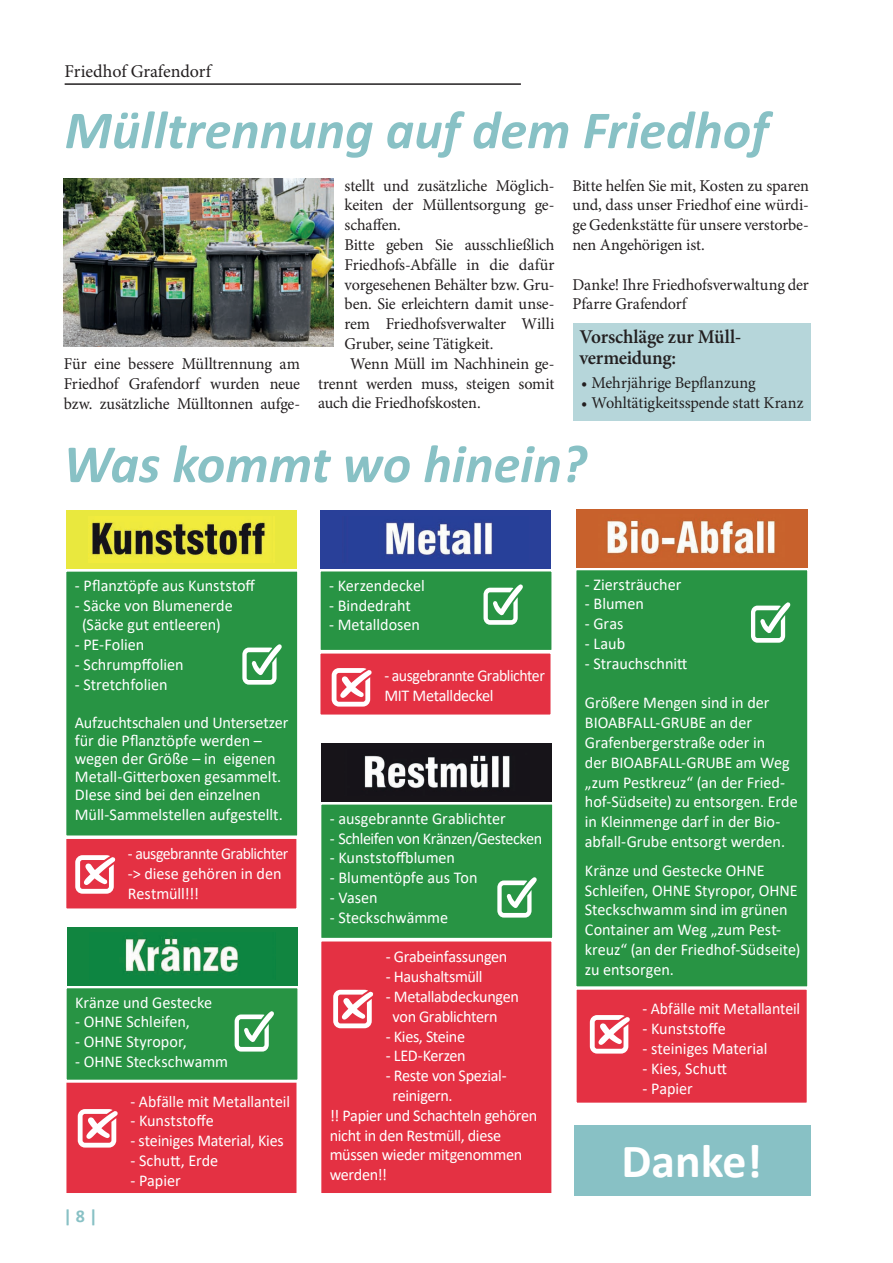
<style>
.page{position:relative;width:893px;height:1263px;background:#fff}
.page>*{position:absolute;margin:0;border:0;box-sizing:border-box;transform-origin:0 0}
.t1{font:italic 700 54px "Calibri";color:#88c1c5}
.t2{font:700 47.7px "Calibri";color:#fff}
.t3{font:600 19.5px/21px "Minion Pro";letter-spacing:-.01em;color:#231f20}
.t4{font:18px "Minion Pro";color:#231f20}
.t5{font:700 18px "Calibri";color:#88c1c5}
.t6{font:16.5px/19.8px "Calibri";letter-spacing:-.005em;color:#fff}
.t7{font:16.5px/19.8px "Minion Pro";letter-spacing:-.01em;color:#231f20;text-align:justify}
.t8{font:16.5px/19.8px "Calibri";letter-spacing:-.025em;color:#fff}
.t9{font:16.5px/19.8px "Calibri";letter-spacing:-.025em;color:#fff;scale:.96 1}
.t10{font:16.5px "Calibri";letter-spacing:-.005em;color:#fff;scale:.96 1}
.t11{font:16.5px/19.8px "Calibri";letter-spacing:-.03em;color:#fff;scale:.96 1}
.t12{font:16.5px "Calibri";letter-spacing:-.035em;color:#fff}
</style>
<div class="page">
<hr style="left:892px;top:669px;width:1px;height:259px;background:#d4e7cf">
<div style="left:63px;top:836px;width:236px;height:75px;background:#e43143;border:3px solid #fff"></div>
<hr style="left:65px;top:83px;width:456px;height:2px;background:#231f20">
<div style="left:63px;top:569px;width:237px;height:269px;background:#289444;border:3px solid #fff"></div>
<div style="left:66px;top:510px;width:231px;height:59px;background:#e9e83e"></div>
<img style="left:92px;top:522px;width:175px;height:36px">
<img style="left:64px;top:179px;width:270px;height:168px">
<div style="left:574px;top:1125px;width:236px;height:71px;background:#88c1c5"></div>
<div style="left:573px;top:323px;width:237px;height:97px;background:#b6d6da"></div>
<svg style="left:242px;top:644px;width:40px;height:41px"></svg>
<svg style="left:75px;top:855px;width:40px;height:39px"></svg>
<div style="left:317px;top:650px;width:236px;height:67px;background:#e43143;border:3px solid #fff"></div>
<div style="left:318px;top:568px;width:236px;height:85px;background:#289444;border:3px solid #fff"></div>
<div style="left:321px;top:510px;width:230px;height:58px;background:#294099"></div>
<img style="left:385px;top:522px;width:108px;height:34px">
<svg style="left:483px;top:584px;width:40px;height:41px"></svg>
<svg style="left:332px;top:668px;width:40px;height:39px"></svg>
<div style="left:63px;top:1077px;width:236px;height:119px;background:#e43143;border:3px solid #fff"></div>
<div style="left:64px;top:985px;width:236px;height:98px;background:#289444;border:3px solid #fff"></div>
<div style="left:67px;top:927px;width:230px;height:58px;background:#118540"></div>
<img style="left:125px;top:938px;width:115px;height:37px">
<svg style="left:235px;top:1011px;width:39px;height:40px"></svg>
<svg style="left:78px;top:1109px;width:40px;height:38px"></svg>
<div style="left:574px;top:986px;width:236px;height:120px;background:#e43143;border:3px solid #fff"></div>
<div style="left:573px;top:567px;width:237px;height:422px;background:#289444;border:3px solid #fff"></div>
<div style="left:576px;top:509px;width:231px;height:58px;background:#c8612c"></div>
<img style="left:607px;top:519px;width:169px;height:37px">
<svg style="left:751px;top:602px;width:39px;height:41px"></svg>
<svg style="left:590px;top:1015px;width:40px;height:38px"></svg>
<div style="left:318px;top:938px;width:236px;height:258px;background:#e43143;border:3px solid #fff"></div>
<div style="left:318px;top:801px;width:237px;height:140px;background:#289444;border:3px solid #fff"></div>
<div style="left:321px;top:743px;width:231px;height:58px;background:#171419"></div>
<img style="left:364px;top:755px;width:146px;height:33px">
<svg style="left:497px;top:877px;width:40px;height:40px"></svg>
<svg style="left:333px;top:990px;width:40px;height:38px"></svg>
<p class="t4" style="left:65px;top:59px;width:148px">Friedhof Grafendorf</p>
<h1 class="t1" style="left:65px;top:92px;width:705px">Mülltrennung auf dem Friedhof</h1>
<p class="t7" style="left:64px;top:354px;width:238px">Für eine bessere Mülltrennung am Friedhof Grafendorf wurden neue bzw. zusätzliche Mülltonnen aufge-</p>
<p class="t7" style="left:345px;top:175px;width:211px">stellt und zusätzliche Möglich-</p>
<p class="t7" style="left:345px;top:195px;width:211px">keiten der Müllentsorgung ge-</p>
<p class="t7" style="left:345px;top:215px;width:58px">schaffen.</p>
<p class="t7" style="left:345px;top:235px;width:211px">Bitte geben Sie ausschließlich</p>
<p class="t7" style="left:345px;top:255px;width:211px">Friedhofs-Abfälle in die dafür</p>
<p class="t7" style="left:345px;top:274px;width:211px">vorgesehenen Behälter bzw. Gru-</p>
<p class="t7" style="left:345px;top:294px;width:211px">ben. Sie erleichtern damit unse-</p>
<p class="t7" style="left:345px;top:314px;width:211px">rem Friedhofsverwalter Willi</p>
<p class="t7" style="left:345px;top:334px;width:150px">Gruber, seine Tätigkeit.</p>
<p class="t7" style="left:350px;top:354px;width:206px">Wenn Müll im Nachhinein ge-</p>
<p class="t7" style="left:318px;top:373px;width:238px">trennt werden muss, steigen somit</p>
<p class="t7" style="left:318px;top:393px;width:164px">auch die Friedhofskosten.</p>
<p class="t7" style="left:572px;top:175px;width:238px">Bitte helfen Sie mit, Kosten zu sparen und, dass unser Friedhof eine würdi&shy;ge Gedenkstätte für unsere verstorbe&shy;nen Angehörigen ist.</p>
<p class="t7" style="left:572px;top:274px;width:238px">Danke! Ihre Friedhofsverwaltung der<br>Pfarre Grafendorf</p>
<p class="t3" style="left:580px;top:326px;width:163px">Vorschläge zur Müll&shy;vermeidung:</p>
<p class="t7" style="left:581px;top:373px;width:176px">• Mehrjährige Bepflanzung</p>
<p class="t7" style="left:581px;top:393px;width:224px">• Wohltätigkeitsspende statt Kranz</p>
<h1 class="t1" style="left:63px;top:426px;width:525px">Was kommt wo hinein?</h1>
<p class="t6" style="left:75px;top:575px;width:182px">- Pflanztöpfe aus Kunststoff</p>
<p class="t6" style="left:75px;top:595px;width:160px;text-align:center">- Säcke von Blumenerde (Säcke gut entleeren)</p>
<p class="t6" style="left:75px;top:634px;width:71px">- PE-Folien</p>
<p class="t6" style="left:75px;top:654px;width:110px">- Schrumpffolien</p>
<p class="t6" style="left:75px;top:674px;width:94px">- Stretchfolien</p>
<p class="t6" style="left:75px;top:713px;width:215px;line-height:18px">Aufzuchtschalen und Untersetzer für die Pflanztöpfe werden – wegen der Größe – in eigenen<br>Metall-Gitterboxen gesammelt.<br>DIese sind bei den einzelnen</p>
<p class="t6" style="left:75px;top:804px;width:209px">Müll-Sammelstellen aufgestellt.</p>
<p class="t9" style="left:128px;top:843px;width:169px">- ausgebrannte Grablichter -&gt; diese gehören in den<br>Restmüll!!!</p>
<p class="t6" style="left:75px;top:992px;width:139px">Kränze und Gestecke</p>
<p class="t6" style="left:75px;top:1011px;width:116px">- OHNE Schleifen,</p>
<p class="t6" style="left:75px;top:1031px;width:113px">- OHNE Styropor,</p>
<p class="t6" style="left:75px;top:1051px;width:154px">- OHNE Steckschwamm</p>
<p class="t10" style="left:130px;top:1089px;width:168px">- Abfälle mit Metallanteil</p>
<p class="t6" style="left:130px;top:1110px;width:85px">- Kunststoffe</p>
<p class="t6" style="left:130px;top:1130px;width:155px">- steiniges Material, Kies</p>
<p class="t6" style="left:130px;top:1150px;width:89px">- Schutt, Erde</p>
<p class="t6" style="left:130px;top:1170px;width:52px">- Papier</p>
<p class="t5" style="left:63px;top:1203px;width:36px">| 8 |</p>
<p class="t6" style="left:329px;top:575px;width:97px">- Kerzendeckel</p>
<p class="t6" style="left:329px;top:595px;width:83px">- Bindedraht</p>
<p class="t6" style="left:329px;top:614px;width:92px">- Metalldosen</p>
<p class="t11" style="left:384px;top:665px;width:169px">- ausgebrannte Grablichter<br>MIT Metalldeckel</p>
<p class="t6" style="left:330px;top:808px;width:177px">- ausgebrannte Grablichter</p>
<p class="t12" style="left:330px;top:827px;width:214px">- Schleifen von Kränzen/Gestecken</p>
<p class="t6" style="left:330px;top:848px;width:127px">- Kunststoffblumen</p>
<p class="t6" style="left:330px;top:867px;width:149px">- Blumentöpfe aus Ton</p>
<p class="t6" style="left:330px;top:887px;width:49px">- Vasen</p>
<p class="t6" style="left:330px;top:907px;width:120px">- Steckschwämme</p>
<p class="t8" style="left:386px;top:947px;width:123px">- Grabeinfassungen</p>
<p class="t8" style="left:386px;top:966px;width:98px">- Haushaltsmüll</p>
<p class="t8" style="left:393px;top:986px;width:128px;text-indent:-7px">- Metallabdeckungen von Grablichtern</p>
<p class="t8" style="left:386px;top:1026px;width:81px">- Kies, Steine</p>
<p class="t8" style="left:386px;top:1046px;width:81px">- LED-Kerzen</p>
<p class="t8" style="left:386px;top:1065px;width:122px">- Reste von Spezial-</p>
<p class="t8" style="left:393px;top:1085px;width:62px">reinigern.</p>
<p class="t8" style="left:330px;top:1105px;width:209px">!! Papier und Schachteln gehören</p>
<p class="t8" style="left:330px;top:1125px;width:173px">nicht in den Restmüll, diese</p>
<p class="t6" style="left:330px;top:1145px;width:194px">müssen wieder mitgenommen</p>
<p class="t6" style="left:330px;top:1164px;width:59px">werden!!</p>
<p class="t6" style="left:585px;top:574px;width:98px">- Ziersträucher</p>
<p class="t6" style="left:585px;top:593px;width:60px">- Blumen</p>
<p class="t6" style="left:585px;top:613px;width:40px">- Gras</p>
<p class="t6" style="left:585px;top:633px;width:42px">- Laub</p>
<p class="t6" style="left:585px;top:653px;width:104px">- Strauchschnitt</p>
<p class="t6" style="left:585px;top:692px;width:214px">Größere Mengen sind in der<br>BIOABFALL-GRUBE an der<br>Grafenbergerstraße oder in<br>der BIOABFALL-GRUBE am Weg „zum Pestkreuz“ (an der Fried&shy;hof-Südseite) zu entsorgen. Erde in Kleinmenge darf in der Bio&shy;abfall-Grube entsorgt werden.</p>
<p class="t6" style="left:585px;top:860px;width:217px">Kränze und Gestecke OHNE<br>Schleifen, OHNE Styropor, OHNE<br>Steckschwamm sind im grünen<br>Container am Weg „zum Pest&shy;kreuz“ (an der Friedhof-Südseite) zu entsorgen.</p>
<p class="t10" style="left:642px;top:997px;width:166px">- Abfälle mit Metallanteil</p>
<p class="t6" style="left:642px;top:1018px;width:85px">- Kunststoffe</p>
<p class="t6" style="left:642px;top:1038px;width:127px">- steiniges Material</p>
<p class="t6" style="left:642px;top:1058px;width:86px">- Kies, Schutt</p>
<p class="t6" style="left:642px;top:1078px;width:52px">- Papier</p>
<h2 class="t2" style="left:621px;top:1127px;width:142px">Danke!</h2>
</div>
